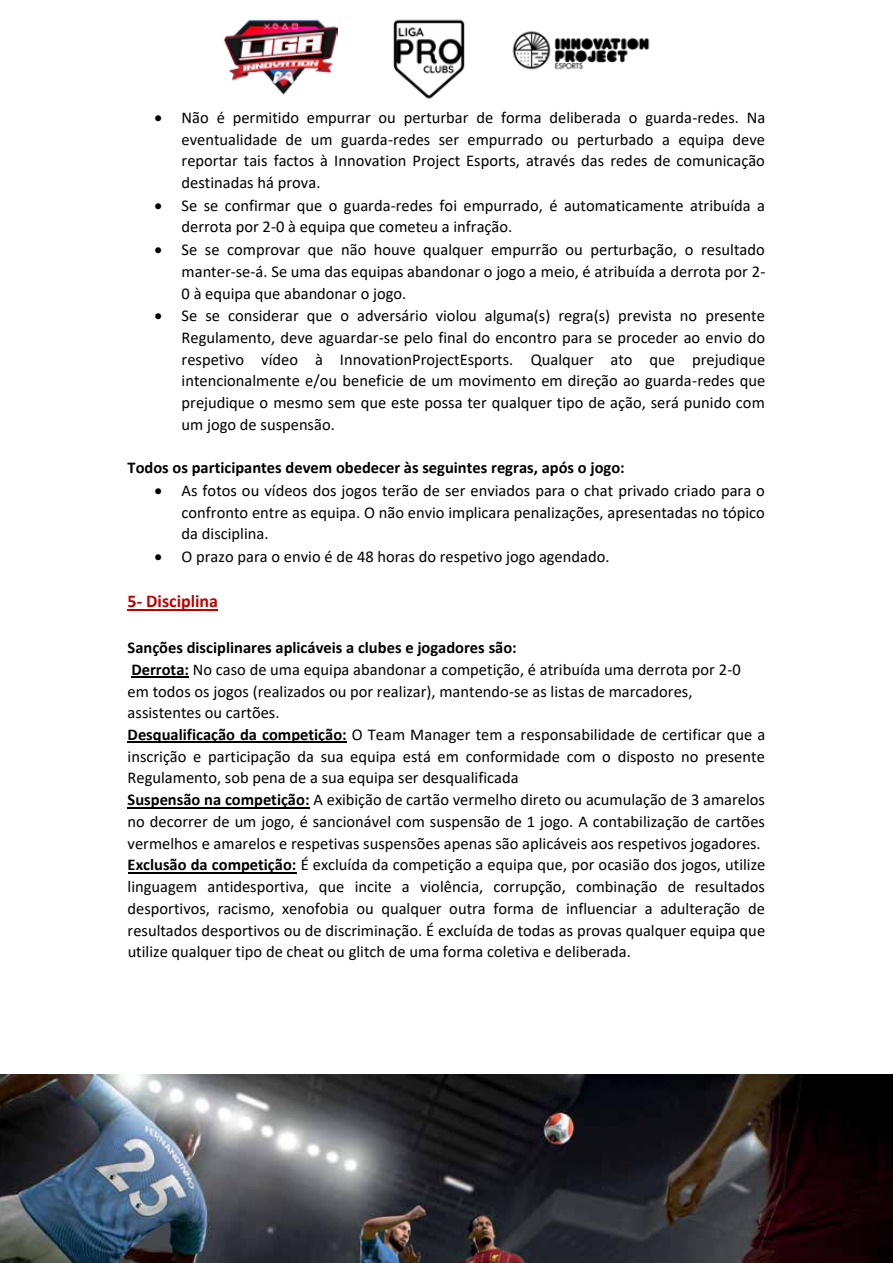
<style>
.page{position:relative;width:893px;height:1263px;background:#fff}
.page>*{position:absolute;margin:0;border:0;box-sizing:border-box;transform-origin:0 0}
.t1{font:700 18px "Calibri";color:#c00000}
.t2{font:16.5px/21.8px "Calibri";color:#000;text-align:justify}
.t3{font:700 16.5px "Calibri";color:#000}
.s1{font-weight:700}
</style>
<div class="page">
<img style="left:512px;top:31px;width:138px;height:39px">
<img style="left:223px;top:19px;width:115px;height:76px">
<img style="left:393px;top:19px;width:72px;height:80px">
<img style="left:0;top:1074px;width:893px;height:189px">
<hr style="left:128px;top:609px;width:90px;height:1px;background:#c00000">
<hr style="left:131px;top:677px;width:58px;height:1px;background:#000">
<hr style="left:128px;top:742px;width:219px;height:1px;background:#000">
<hr style="left:128px;top:807px;width:182px;height:1px;background:#000">
<hr style="left:128px;top:872px;width:169px;height:1px;background:#000">
<p class="t2" style="left:182px;top:106px;width:585px;text-indent:-27px">• Não é permitido empurrar ou perturbar de forma deliberada o guarda-redes. Na eventualidade de um guarda-redes ser empurrado ou perturbado a equipa deve reportar tais factos à Innovation Project Esports, através das redes de comunicação destinadas há prova.</p>
<p class="t2" style="left:182px;top:194px;width:585px;text-indent:-27px">• Se se confirmar que o guarda-redes foi empurrado, é automaticamente atribuída a derrota por 2-0 à equipa que cometeu a infração.</p>
<p class="t2" style="left:182px;top:238px;width:585px;text-indent:-27px">• Se se comprovar que não houve qualquer empurrão ou perturbação, o resultado manter-se-á. Se uma das equipas abandonar o jogo a meio, é atribuída a derrota por 2- 0 à equipa que abandonar o jogo.</p>
<p class="t2" style="left:182px;top:304px;width:585px;text-indent:-27px">• Se se considerar que o adversário violou alguma(s) regra(s) prevista no presente Regulamento, deve aguardar-se pelo final do encontro para se proceder ao envio do respetivo vídeo à InnovationProjectEsports. Qualquer ato que prejudique intencionalmente e/ou beneficie de um movimento em direção ao guarda-redes que prejudique o mesmo sem que este possa ter qualquer tipo de ação, será punido com um jogo de suspensão.</p>
<p class="t3" style="left:128px;top:456px;width:499px">Todos os participantes devem obedecer às seguintes regras, após o jogo:</p>
<p class="t2" style="left:182px;top:479px;width:585px;text-indent:-27px">• As fotos ou vídeos dos jogos terão de ser enviados para o chat privado criado para o confronto entre as equipa. O não envio implicara penalizações, apresentadas no tópico da disciplina.</p>
<p class="t2" style="left:155px;top:545px;width:456px">• O prazo para o envio é de 48 horas do respetivo jogo agendado.</p>
<p class="t1" style="left:128px;top:588px;width:92px">5- Disciplina</p>
<p class="t2" style="left:128px;top:636px;width:639px;text-align:left"><span class="s1">Sanções disciplinares aplicáveis a clubes e jogadores são:<br>Derrota:</span> No caso de uma equipa abandonar a competição, é atribuída uma derrota por 2-0<br>em todos os jogos (realizados ou por realizar), mantendo-se as listas de marcadores, assistentes ou cartões.<br><span class="s1">Desqualificação da competição:</span> O Team Manager tem a responsabilidade de certificar que a inscrição e participação da sua equipa está em conformidade com o disposto no presente Regulamento, sob pena de a sua equipa ser desqualificada<br><span class="s1">Suspensão na competição:</span> A exibição de cartão vermelho direto ou acumulação de 3 amarelos no decorrer de um jogo, é sancionável com suspensão de 1 jogo. A contabilização de cartões vermelhos e amarelos e respetivas suspensões apenas são aplicáveis aos respetivos jogadores.<br><span class="s1">Exclusão da competição:</span> É excluída da competição a equipa que, por ocasião dos jogos, utilize linguagem antidesportiva, que incite a violência, corrupção, combinação de resultados desportivos, racismo, xenofobia ou qualquer outra forma de influenciar a adulteração de resultados desportivos ou de discriminação. É excluída de todas as provas qualquer equipa que utilize qualquer tipo de cheat ou glitch de uma forma coletiva e deliberada.</p>
</div>
